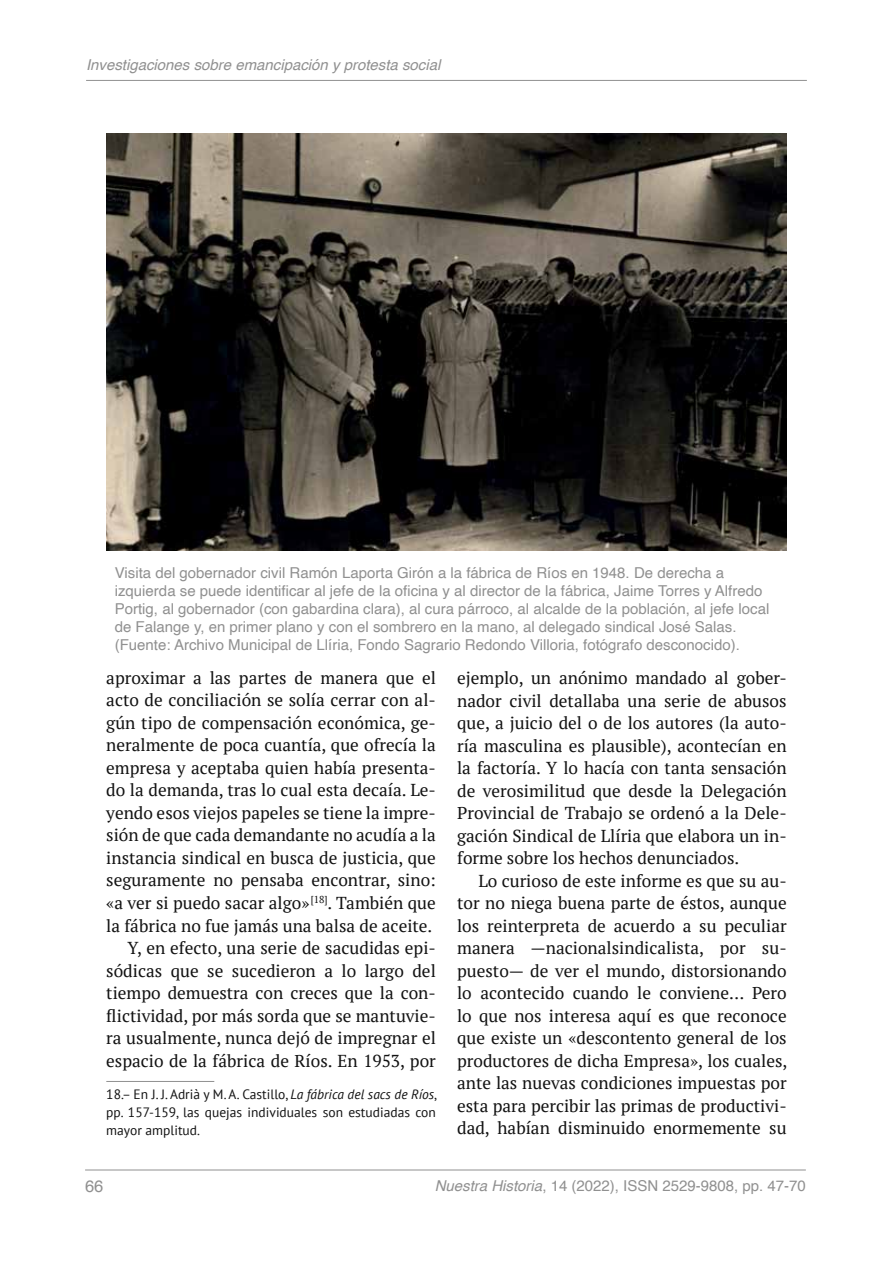
<style>
.page{position:relative;width:893px;height:1263px;background:#fff}
.page>*{position:absolute;margin:0;border:0;box-sizing:border-box;transform-origin:0 0}
.t1{font:17.25px/22.5px "PT Serif";color:#121212;text-align:justify}
.t2{font:16.5px "Helvetica";color:#909090}
.t3{font:15px/18px "Helvetica";color:#909090}
.t4{font:italic 15px "Helvetica";color:#909090}
.t5{font:13.5px/18px "PT Sans";color:#121212;text-align:justify}
.s1{font-style:italic}
</style>
<div class="page">
<hr style="left:86px;top:80px;width:721px;height:1px;background:#909090">
<hr style="left:85px;top:1170px;width:721px;height:1px;background:#909090">
<hr style="left:106px;top:1081px;width:108px;height:1px;background:#909090">
<img style="left:106px;top:134px;width:681px;height:417px">
<p class="t4" style="left:86px;top:52px;width:356px">Investigaciones sobre emancipación y protesta social</p>
<p class="t3" style="left:115px;top:564px;width:656px">Visita del gobernador civil Ramón Laporta Girón a la fábrica de Ríos en 1948. De derecha a izquierda se puede identificar al jefe de la oficina y al director de la fábrica, Jaime Torres y Alfredo Portig, al gobernador (con gabardina clara), al cura párroco, al alcalde de la población, al jefe local de Falange y, en primer plano y con el sombrero en la mano, al delegado sindical José Salas. (Fuente: Archivo Municipal de Llíria, Fondo Sagrario Redondo Villoria, fotógrafo desconocido).</p>
<p class="t1" style="left:106px;top:666px;width:331px;text-align:right">aproximar a las partes de manera que el acto de conciliación se solía cerrar con al&shy;gún tipo de compensación económica, ge&shy;neralmente de poca cuantía, que ofrecía la empresa y aceptaba quien había presenta&shy;do la demanda, tras lo cual esta decaía. Le&shy;yendo esos viejos papeles se tiene la impre&shy;sión de que cada demandante no acudía a la instancia sindical en busca de justicia, que seguramente no pensaba encontrar, sino: «a ver si puedo sacar algo»<sup>[18]</sup>. También que la fábrica no fue jamás una balsa de aceite.<br>Y, en efecto, una serie de sacudidas epi&shy;sódicas que se sucedieron a lo largo del tiempo demuestra con creces que la con&shy;flictividad, por más sorda que se mantuvie&shy;ra usualmente, nunca dejó de impregnar el espacio de la fábrica de Ríos. En 1953, por</p>
<p class="t5" style="left:106px;top:1085px;width:332px">18.– En J. J. Adrià y M. A. Castillo, <span class="s1">La fábrica del sacs de Ríos</span>, pp. 157-159, las quejas individuales son estudiadas con mayor amplitud.</p>
<p class="t1" style="left:457px;top:666px;width:331px">ejemplo, un anónimo mandado al gober&shy;nador civil detallaba una serie de abusos que, a juicio del o de los autores (la auto&shy;ría masculina es plausible), acontecían en la factoría. Y lo hacía con tanta sensación de verosimilitud que desde la Delegación Provincial de Trabajo se ordenó a la Dele&shy;gación Sindical de Llíria que elabora un in&shy;forme sobre los hechos denunciados.</p>
<p class="t1" style="left:457px;top:869px;width:332px;text-indent:21px">Lo curioso de este informe es que su au&shy;tor no niega buena parte de éstos, aunque los reinterpreta de acuerdo a su peculiar manera —nacionalsindicalista, por su&shy;puesto— de ver el mundo, distorsionando lo acontecido cuando le conviene… Pero lo que nos interesa aquí es que reconoce que existe un «descontento general de los productores de dicha Empresa», los cuales, ante las nuevas condiciones impuestas por esta para percibir las primas de productivi&shy;dad, habían disminuido enormemente su</p>
<p class="t2" style="left:85px;top:1174px;width:20px">66</p>
<p class="t3" style="left:435px;top:1177px;width:373px"><span class="s1">Nuestra Historia</span>, 14 (2022), ISSN 2529-9808, pp. 47-70</p>
</div>
